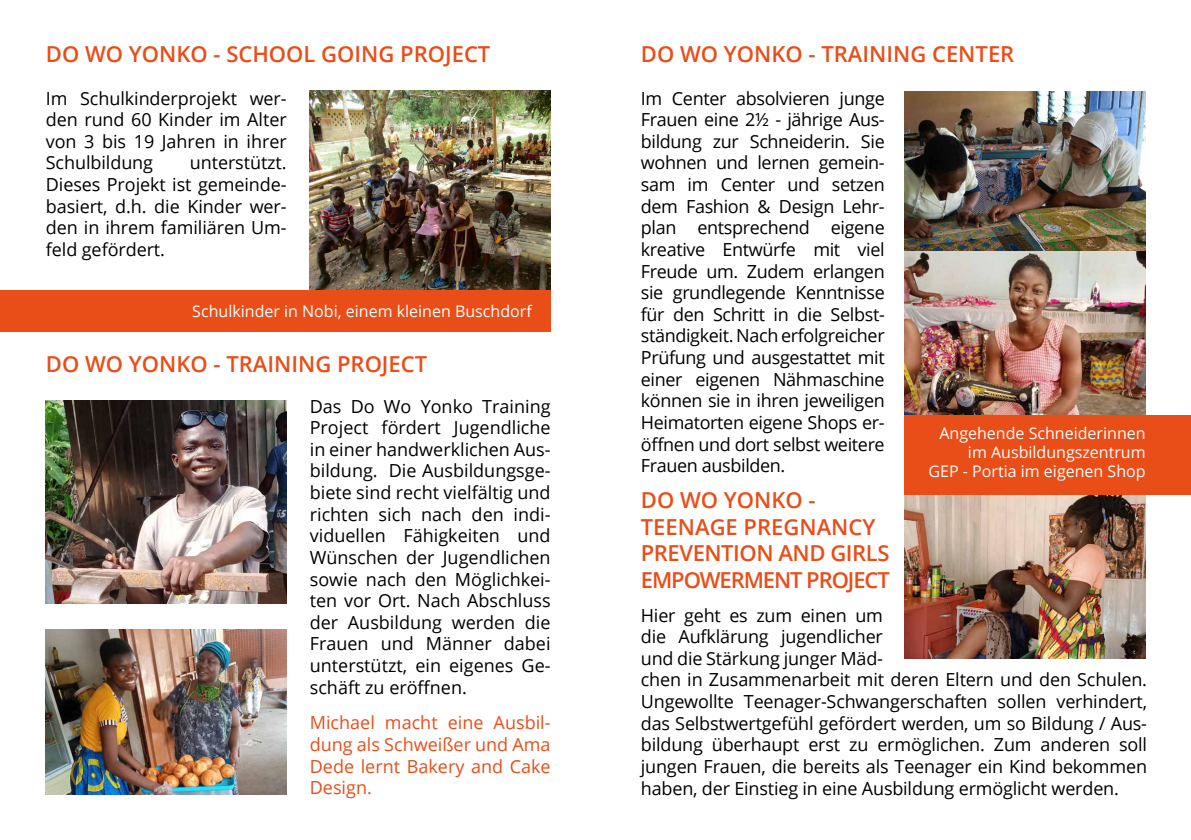
<style>
.page{position:relative;width:1191px;height:840px;background:#fff}
.page>*{position:absolute;margin:0;border:0;box-sizing:border-box;transform-origin:0 0}
.t1{font:600 22px "Open Sans";color:#e94d18}
.t2{font:18px/21.6px "Open Sans";letter-spacing:-.01em;color:#000;text-align:justify}
.t3{font:18px/21.6px "Open Sans";color:#e94d18;text-align:justify}
.t4{font:16px/19.2px "Open Sans";color:#fff;text-align:right}
</style>
<div class="page">
<img style="left:46px;top:400px;width:241px;height:203px">
<img style="left:46px;top:629px;width:241px;height:165px">
<img style="left:310px;top:91px;width:240px;height:199px">
<div style="left:0;top:290px;width:550px;height:41px;background:#e94d18"></div>
<img style="left:904px;top:91px;width:241px;height:323px">
<img style="left:904px;top:494px;width:241px;height:164px">
<div style="left:904px;top:414px;width:287px;height:80px;background:#e94d18"></div>
<p class="t1" style="left:46px;top:39px;width:113px">DO WO YONKO</p>
<p class="t1" style="left:214px;top:39px;width:41px">- SCHOOL</p>
<p class="t1" style="left:321px;top:39px;width:31px">GOING</p>
<p class="t1" style="left:400px;top:39px;width:27px">PROJECT</p>
<p class="t2" style="left:46px;top:87px;width:242px">Im Schulkinderprojekt wer&shy;den rund 60 Kinder im Alter von 3 bis 19 Jahren in ihrer Schulbildung</p>
<p class="t2" style="left:46px;top:151px;width:242px;text-indent:144px">unterstützt.<br>Dieses Projekt ist gemeinde&shy;basiert, d.h. die Kinder wer&shy;den in ihrem familiären Um&shy;feld gefördert.</p>
<p class="t4" style="left:192px;top:301px;width:341px">Schulkinder in Nobi, einem kleinen Buschdorf</p>
<p class="t1" style="left:46px;top:348px;width:113px">DO WO YONKO</p>
<p class="t1" style="left:214px;top:348px;width:39px">- TRAINING</p>
<p class="t1" style="left:337px;top:348px;width:14px">PROJECT</p>
<p class="t2" style="left:310px;top:394px;width:242px">Das Do Wo Yonko Training Project fördert Jugendliche in einer handwerklichen Aus&shy;bildung. Die Ausbildungsge&shy;biete sind recht vielfältig und richten sich nach den indi&shy;viduellen Fähigkeiten und Wünschen der Jugendlichen sowie nach den Möglichkei&shy;ten vor Ort. Nach Abschluss der Ausbildung werden die Frauen und Männer dabei unterstützt, ein eigenes Ge&shy;schäft zu eröffnen.</p>
<p class="t3" style="left:310px;top:711px;width:242px">Michael macht eine Ausbil&shy;dung als Schweißer und Ama Dede lernt Bakery and Cake Design.</p>
<p class="t1" style="left:641px;top:39px;width:113px">DO WO YONKO</p>
<p class="t1" style="left:808px;top:39px;width:39px">- TRAINING</p>
<p class="t1" style="left:932px;top:39px;width:29px">CENTER</p>
<p class="t2" style="left:641px;top:87px;width:245px">Im Center absolvieren junge Frauen eine 2½ - jährige Aus&shy;bildung zur Schneiderin. Sie wohnen und lernen gemein&shy;sam im Center und setzen dem Fashion &amp; Design Lehr&shy;plan entsprechend eigene kreative Entwürfe mit viel Freude um. Zudem erlangen sie grundlegende Kenntnisse für den Schritt in die Selbst&shy;ständigkeit. Nach erfolgreicher Prüfung und ausgestattet mit einer eigenen Nähmaschine können sie in ihren jeweiligen Heimatorten eigene Shops er&shy;öffnen und dort selbst weitere Frauen ausbilden.</p>
<p class="t1" style="left:641px;top:485px;width:113px">DO WO YONKO</p>
<p class="t1" style="left:808px;top:485px;width:9px">-</p>
<p class="t1" style="left:641px;top:511px;width:27px">TEENAGE</p>
<p class="t1" style="left:743px;top:511px;width:30px">PREGNANCY</p>
<p class="t1" style="left:641px;top:537px;width:27px">PREVENTION</p>
<p class="t1" style="left:778px;top:537px;width:17px">AND</p>
<p class="t1" style="left:830px;top:537px;width:27px">GIRLS</p>
<p class="t1" style="left:641px;top:564px;width:46px">EMPOWER</p>
<p class="t1" style="left:744px;top:564px;width:33px">MENT</p>
<p class="t1" style="left:806px;top:564px;width:25px">PROJECT</p>
<p class="t4" style="left:928px;top:423px;width:218px">Angehende Schneiderinnen im Ausbildungszentrum<br>GEP - Portia im eigenen Shop</p>
<p class="t2" style="left:641px;top:603px;width:508px;text-align:left">Hier geht es zum einen um<br>die Aufklärung jugendlicher<br>und die Stärkung junger Mäd-<br>chen in Zusammenarbeit mit deren Eltern und den Schulen.<br>Ungewollte Teenager-Schwangerschaften sollen verhindert, das Selbstwertgefühl gefördert werden, um so Bildung / Aus&shy;bildung überhaupt erst zu ermöglichen. Zum anderen soll jungen Frauen, die bereits als Teenager ein Kind bekommen haben, der Einstieg in eine Ausbildung ermöglicht werden.</p>
</div>
